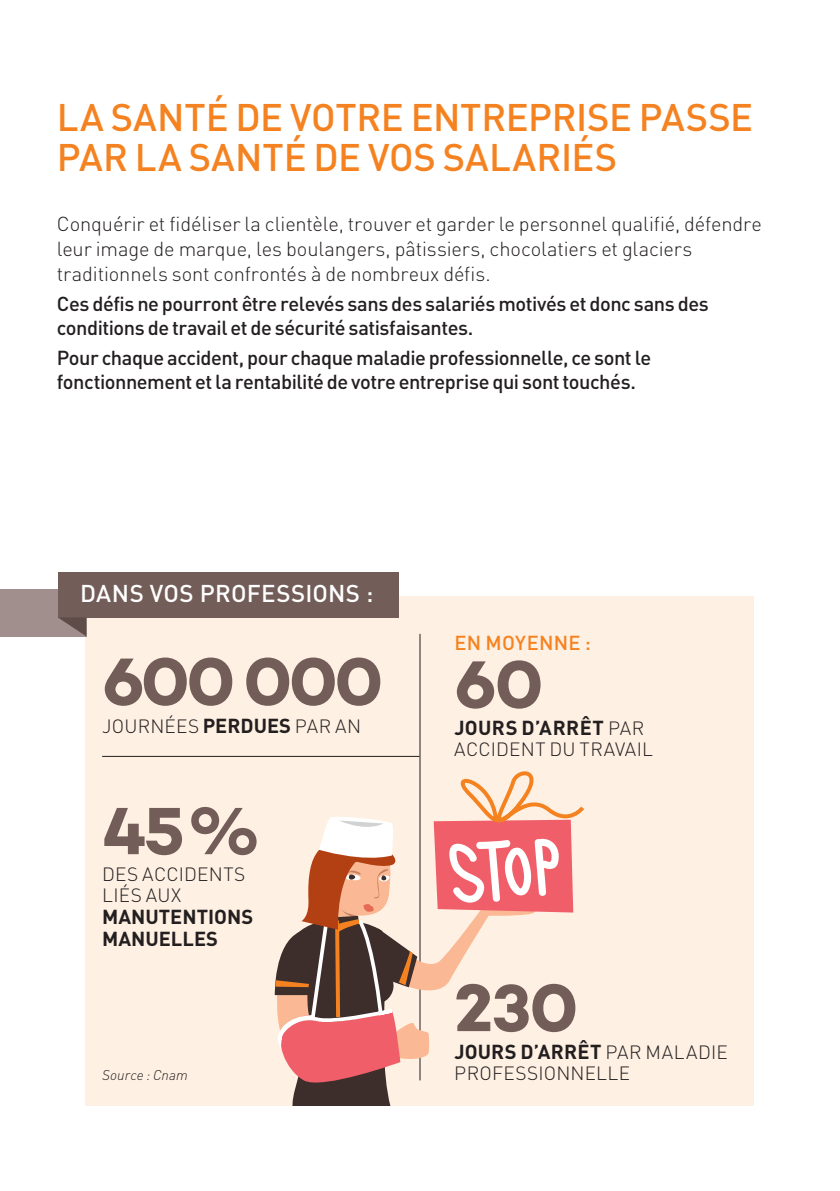
<style>
.page{position:relative;width:840px;height:1191px;background:#fff}
.page>*{position:absolute;margin:0;border:0;box-sizing:border-box;transform-origin:0 0}
.t1{font:68px "Campton Bold DEMO";letter-spacing:-.05em;color:#735d59}
.t2{font:500 38px/40px "DINOT";letter-spacing:-.005em;color:#f58220}
.t3{font:500 24px "DINOT";letter-spacing:.01em;color:#fff}
.t4{font:500 20px/24px "DINOT";letter-spacing:-.025em;color:#231f20}
.t5{font:300 20px/25px "DINOT";letter-spacing:-.005em;color:#231f20}
.t6{font:700 20px/22px "DINOT";color:#231f20}
.t7{font:700 20px "DINOT";letter-spacing:.02em;color:#231f20}
.t8{font:500 20px "DINOT";letter-spacing:.015em;color:#f58220}
.t9{font:300 19px/21px "DINOT";letter-spacing:.01em;color:#231f20}
.t10{font:italic 300 14px "DINOT";letter-spacing:.01em;color:#231f20}
.s1{font-weight:700;font-size:20px}
.s2{font-weight:300;font-size:19px}
</style>
<div class="page">
<div style="left:85px;top:596px;width:668px;height:510px;background:#fef0e2"></div>
<hr style="left:419px;top:634px;width:1px;height:446px;background:#231f20">
<hr style="left:102px;top:756px;width:317px;height:1px;background:#231f20">
<div style="left:0;top:589px;width:86px;height:47px;background:#a08f8c"></div>
<div style="left:58px;top:572px;width:340px;height:46px;background:#735d59"></div>
<svg style="left:59px;top:617px;width:27px;height:19px"></svg>
<svg style="left:274px;top:762px;width:311px;height:344px"></svg>
<h2 class="t2" style="left:57px;top:96px;width:697px">LA SANTÉ DE VOTRE ENTREPRISE PASSE<br>PAR LA SANTÉ DE VOS SALARIÉS</h2>
<p class="t5" style="left:57px;top:211px;width:706px">Conquérir et fidéliser la clientèle, trouver et garder le personnel qualifié, défendre leur image de marque, les boulangers, pâtissiers, chocolatiers et glaciers traditionnels sont confrontés à de nombreux défis.</p>
<p class="t4" style="left:57px;top:291px;width:653px">Ces défis ne pourront être relevés sans des salariés motivés et donc sans des conditions de travail et de sécurité satisfaisantes.</p>
<p class="t4" style="left:57px;top:345px;width:595px">Pour chaque accident, pour chaque maladie professionnelle, ce sont le fonctionnement et la rentabilité de votre entreprise qui sont touchés.</p>
<p class="t3" style="left:80px;top:578px;width:294px">DANS VOS PROFESSIONS :</p>
<h1 class="t1" style="left:102px;top:642px;width:282px">600 000</h1>
<p class="t9" style="left:102px;top:715px;width:260px">JOURNÉES <span class="s1">PERDUES</span> PAR AN</p>
<h1 class="t1" style="left:102px;top:791px;width:160px">45%</h1>
<p class="t9" style="left:102px;top:863px;width:144px">DES ACCIDENTS<br>LIÉS AUX</p>
<p class="t6" style="left:102px;top:905px;width:152px">MANUTENTIONS<br>MANUELLES</p>
<p class="t10" style="left:102px;top:1066px;width:87px">Source : Cnam</p>
<p class="t8" style="left:454px;top:629px;width:138px">EN MOYENNE :</p>
<h1 class="t1" style="left:454px;top:645px;width:91px">60</h1>
<p class="t7" style="left:454px;top:715px;width:191px">JOURS D’ARRÊT <span class="s2">PAR</span></p>
<p class="t9" style="left:454px;top:739px;width:200px">ACCIDENT DU TRAVAIL</p>
<h1 class="t1" style="left:454px;top:968px;width:125px">230</h1>
<p class="t6" style="left:454px;top:1040px;width:275px">JOURS D’ARRÊT <span class="s2">PAR MALADIE</span></p>
<p class="t9" style="left:454px;top:1062px;width:177px">PROFESSIONNELLE</p>
</div>
